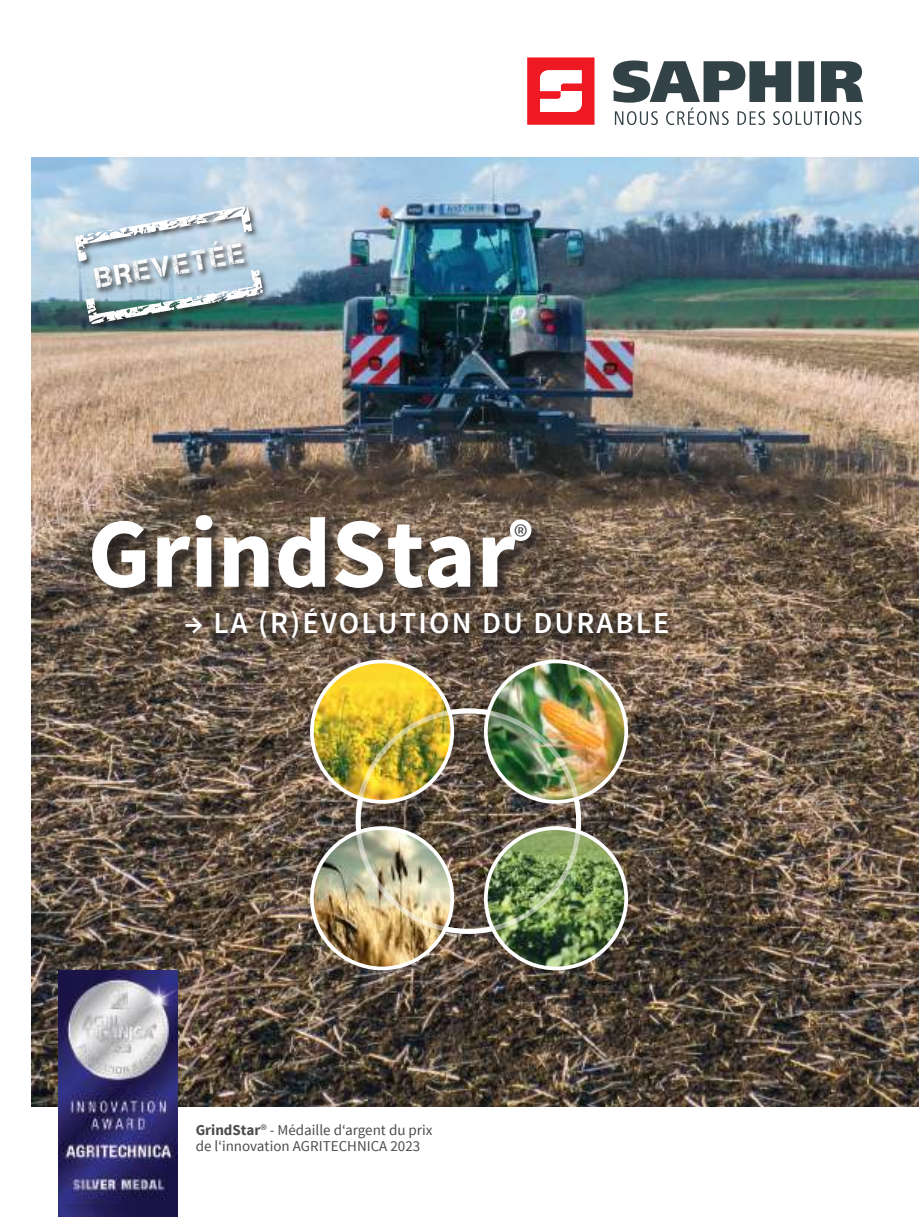
<style>
.page{position:relative;width:919px;height:1217px;background:#fff}
.page>*{position:absolute;margin:0;border:0;box-sizing:border-box;transform-origin:0 0}
.t1{font:700 99.15px "Source Sans Pro";color:#fff}
.t2{font:31.65px "Source Sans Pro";color:#4e4b4c}
.t3{font:600 30.3px "Source Sans Pro";letter-spacing:.07em;color:#fff}
.t4{font:28.2px "Captureit";color:#fff}
.t5{font:15px/16.5px "Source Sans Pro";color:#4e4b4c}
.s1{font-weight:700}
</style>
<div class="page">
<img style="left:32px;top:157px;width:886px;height:949px">
<svg style="left:176px;top:605px;width:496px;height:43px"></svg>
<img style="left:312px;top:661px;width:140px;height:139px">
<div style="left:310px;top:659px;width:144px;height:144px;border:4px solid #fff;border-radius:50%"></div>
<img style="left:486px;top:661px;width:140px;height:140px;border-radius:70px">
<div style="left:484px;top:659px;width:144px;height:144px;border:4px solid #fff;border-radius:50%"></div>
<img style="left:312px;top:827px;width:140px;height:140px">
<div style="left:310px;top:826px;width:144px;height:144px;border:4px solid #fff;border-radius:50%"></div>
<img style="left:486px;top:827px;width:140px;height:140px">
<div style="left:484px;top:826px;width:144px;height:144px;border:4px solid #fff;border-radius:50%"></div>
<div style="left:355px;top:708px;width:226px;height:225px;border:5px solid #fff;border-radius:50%"></div>
<div style="left:94px;top:517px;width:436px;height:85px;background:#241f1f;opacity:.75"></div>
<div style="left:511px;top:521px;width:35px;height:34px;background:#241f1f;opacity:.75"></div>
<div style="left:510px;top:519px;width:21px;height:22px;background:#fff;border-radius:50%"></div>
<div style="left:73px;top:205px;width:197px;height:126px;background:#241f1f;opacity:.75"></div>
<svg style="left:75px;top:206px;width:188px;height:118px"></svg>
<div style="left:92px;top:239px;width:160px;height:56px;background:#241f1f;opacity:.75"></div>
<img style="left:58px;top:970px;width:119px;height:246px">
<svg style="left:527px;top:57px;width:67px;height:68px"></svg>
<svg style="left:613px;top:60px;width:250px;height:65px"></svg>
<h3 class="t4" style="left:93px;top:263px;width:152px;rotate:-10deg">BREVETÉE</h3>
<h1 class="t1" style="left:87px;top:490px;width:430px">GrindStar</h1>
<h2 class="t2" style="left:514px;top:516px;width:15px">®</h2>
<h3 class="t3" style="left:184px;top:603px;width:486px">→ LA (R)ÉVOLUTION DU DURABLE</h3>
<p class="t5" style="left:196px;top:1121px;width:238px"><span class="s1">GrindStar</span>® - Médaille d‘argent du prix de l‘innovation AGRITECHNICA 2023</p>
</div>
